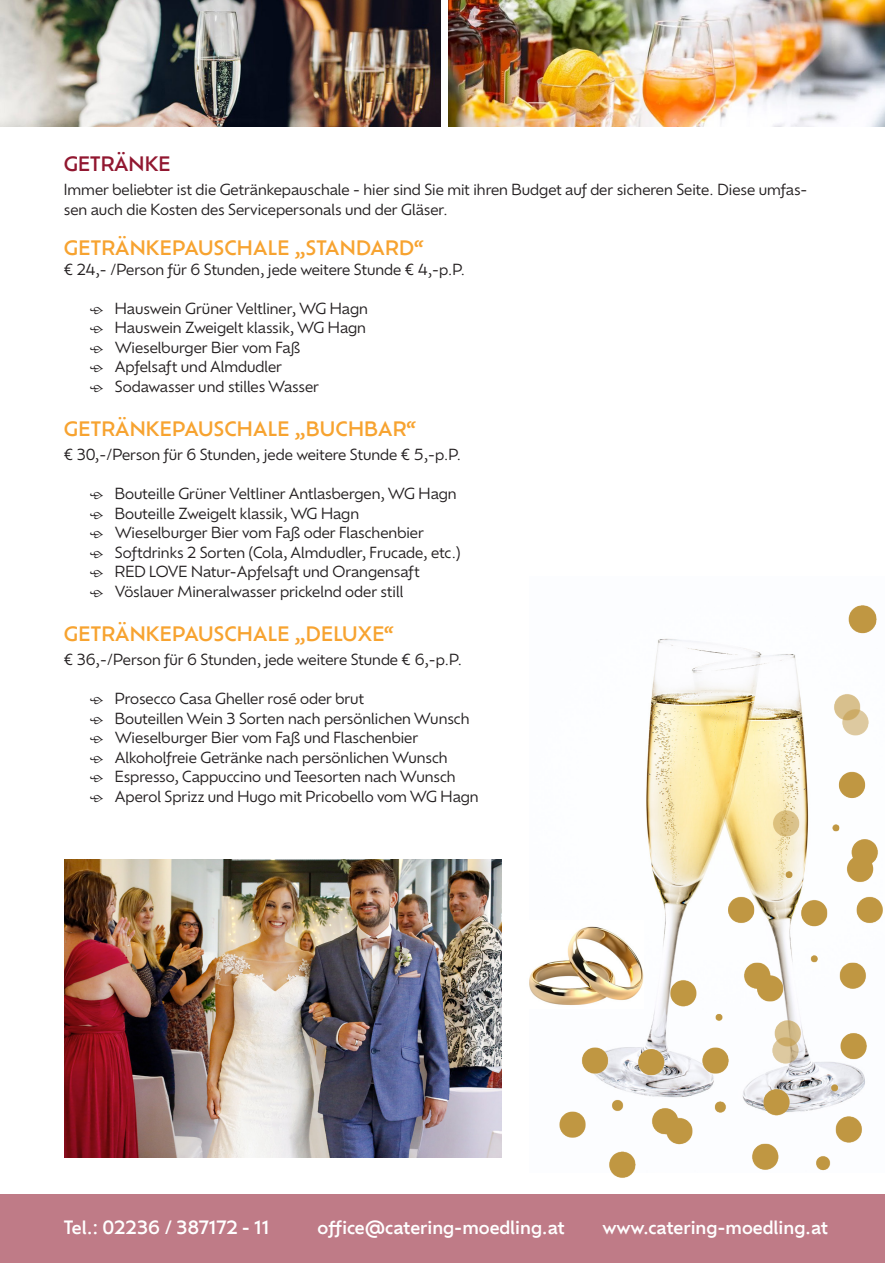
<style>
.page{position:relative;width:885px;height:1263px;background:#fff}
.page>*{position:absolute;margin:0;border:0;box-sizing:border-box;transform-origin:0 0}
.t1{font:500 19.5px "Ofelia Display";letter-spacing:.01em;color:#f7a330}
.t2{font:500 19.5px "Ofelia Display";color:#911730}
.t3{font:500 18px "Ofelia Display";color:#fff}
.t4{font:15px/19.5px "Ofelia Display";color:#231f20}
.s1{font-family:"Minion Pro"}
</style>
<div class="page">
<img style="left:423px;top:605px;width:461px;height:590px">
<img style="left:512px;top:920px;width:131px;height:88px">
<div style="left:0;top:1195px;width:884px;height:68px;background:#bf7b87"></div>
<img style="left:449px;top:0;width:435px;height:126px">
<img style="left:0;top:0;width:440px;height:126px">
<img style="left:65px;top:860px;width:436px;height:297px">
<p class="t2" style="left:64px;top:150px;width:108px">GETRÄNKE</p>
<p class="t4" style="left:64px;top:179px;width:744px">Immer beliebter ist die Getränkepauschale - hier sind Sie mit ihren Budget auf der sicheren Seite. Diese umfas&shy;sen auch die Kosten des Servicepersonals und der Gläser.</p>
<p class="t1" style="left:64px;top:233px;width:361px">GETRÄNKEPAUSCHALE „STANDARD“</p>
<p class="t4" style="left:64px;top:258px;width:403px">€ 24,- /Person für 6 Stunden, jede weitere Stunde € 4,-p.P.</p>
<p class="t4" style="left:89px;top:297px;width:280px"><span class="s1">ӧ</span> Hauswein Grüner Veltliner, WG Hagn</p>
<p class="t4" style="left:89px;top:317px;width:278px"><span class="s1">ӧ</span> Hauswein Zweigelt klassik, WG Hagn</p>
<p class="t4" style="left:89px;top:336px;width:212px"><span class="s1">ӧ</span> Wieselburger Bier vom Faß</p>
<p class="t4" style="left:89px;top:356px;width:194px"><span class="s1">ӧ</span> Apfelsaft und Almdudler</p>
<p class="t4" style="left:89px;top:375px;width:231px"><span class="s1">ӧ</span> Sodawasser und stilles Wasser</p>
<p class="t1" style="left:64px;top:415px;width:353px">GETRÄNKEPAUSCHALE „BUCHBAR“</p>
<p class="t4" style="left:64px;top:444px;width:399px">€ 30,-/Person für 6 Stunden, jede weitere Stunde € 5,-p.P.</p>
<p class="t4" style="left:89px;top:483px;width:369px"><span class="s1">ӧ</span> Bouteille Grüner Veltliner Antlasbergen, WG Hagn</p>
<p class="t4" style="left:89px;top:502px;width:271px"><span class="s1">ӧ</span> Bouteille Zweigelt klassik, WG Hagn</p>
<p class="t4" style="left:89px;top:522px;width:336px"><span class="s1">ӧ</span> Wieselburger Bier vom Faß oder Flaschenbier</p>
<p class="t4" style="left:89px;top:541px;width:372px"><span class="s1">ӧ</span> Softdrinks 2 Sorten (Cola, Almdudler, Frucade, etc.)</p>
<p class="t4" style="left:89px;top:561px;width:332px"><span class="s1">ӧ</span> RED LOVE Natur-Apfelsaft und Orangensaft</p>
<p class="t4" style="left:89px;top:580px;width:315px"><span class="s1">ӧ</span> Vöslauer Mineralwasser prickelnd oder still</p>
<p class="t1" style="left:64px;top:620px;width:331px">GETRÄNKEPAUSCHALE „DELUXE“</p>
<p class="t4" style="left:64px;top:649px;width:400px">€ 36,-/Person für 6 Stunden, jede weitere Stunde € 6,-p.P.</p>
<p class="t4" style="left:89px;top:688px;width:276px"><span class="s1">ӧ</span> Prosecco Casa Gheller rosé oder brut</p>
<p class="t4" style="left:89px;top:707px;width:382px"><span class="s1">ӧ</span> Bouteillen Wein 3 Sorten nach persönlichen Wunsch</p>
<p class="t4" style="left:89px;top:727px;width:330px"><span class="s1">ӧ</span> Wieselburger Bier vom Faß und Flaschenbier</p>
<p class="t4" style="left:89px;top:746px;width:360px"><span class="s1">ӧ</span> Alkoholfreie Getränke nach persönlichen Wunsch</p>
<p class="t4" style="left:89px;top:766px;width:368px"><span class="s1">ӧ</span> Espresso, Cappuccino und Teesorten nach Wunsch</p>
<p class="t4" style="left:89px;top:785px;width:391px"><span class="s1">ӧ</span> Aperol Sprizz und Hugo mit Pricobello vom WG Hagn</p>
<p class="t3" style="left:64px;top:1214px;width:207px">Tel.: 02236 / 387172 - 11</p>
<p class="t3" style="left:317px;top:1214px;width:249px">office@catering-moedling.at</p>
<p class="t3" style="left:602px;top:1214px;width:227px">www.catering-moedling.at</p>
</div>
